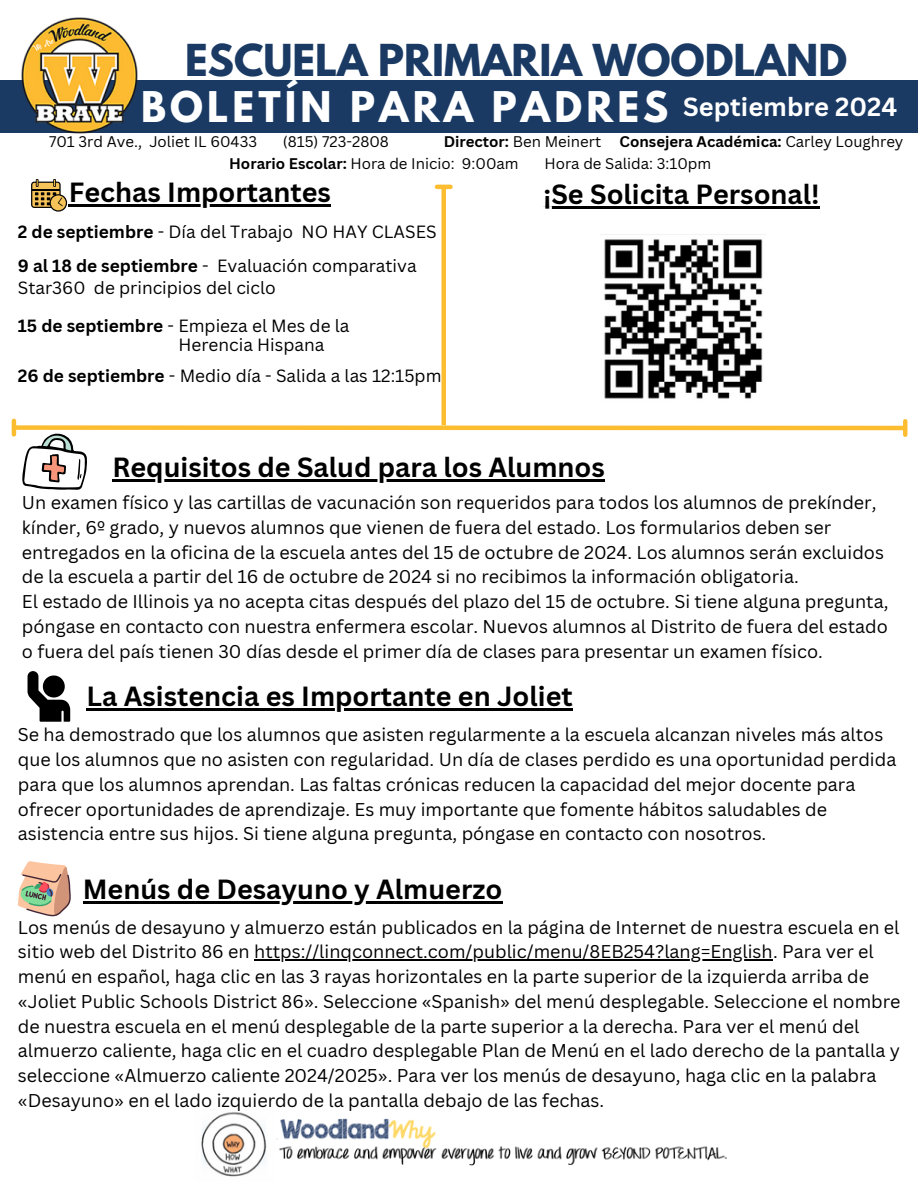
<style>
.page{position:relative;width:918px;height:1188px;background:#fff}
.page>*{position:absolute;margin:0;border:0;box-sizing:border-box;transform-origin:0 0}
.t1{font:700 39px "League Spartan";color:#1a3a64}
.t2{font:700 37.5px "League Spartan";letter-spacing:.11em;color:#fff}
.t3{font:700 27px "Canva Sans";color:#000}
.t4{font:700 25.5px "Canva Sans";color:#fff}
.t5{font:18px/24.8px "Canva Sans";color:#000}
.t6{font:17.25px/21.3px "Canva Sans";color:#000}
.t7{font:15px "Canva Sans";color:#000}
.t8{font:700 15px "Canva Sans";color:#000}
.s1{font-weight:400}
.s2{font-weight:700}
</style>
<div class="page">
<div style="left:0;top:80px;width:918px;height:53px;background:#1a3a64"></div>
<img style="left:22px;top:18px;width:116px;height:116px">
<img style="left:201px;top:1112px;width:526px;height:65px">
<svg style="left:31px;top:179px;width:36px;height:33px"></svg>
<hr style="left:69px;top:204px;width:262px;height:3px;background:#000">
<img style="left:600px;top:234px;width:166px;height:165px">
<hr style="left:543px;top:207px;width:277px;height:2px;background:#000">
<div style="left:441px;top:188px;width:5px;height:237px;background:#fcbd31"></div>
<hr style="left:437px;top:185px;width:13px;height:4px;background:#fcbd31">
<div style="left:15px;top:425px;width:889px;height:5px;background:#fcbd31"></div>
<hr style="left:12px;top:421px;width:4px;height:13px;background:#fcbd31">
<hr style="left:903px;top:421px;width:4px;height:14px;background:#fcbd31">
<svg style="left:22px;top:433px;width:65px;height:57px"></svg>
<svg style="left:28px;top:671px;width:42px;height:51px"></svg>
<svg style="left:18px;top:861px;width:53px;height:55px"></svg>
<hr style="left:112px;top:479px;width:493px;height:3px;background:#000">
<hr style="left:87px;top:708px;width:486px;height:3px;background:#000">
<hr style="left:83px;top:901px;width:420px;height:2px;background:#000">
<hr style="left:254px;top:960px;width:519px;height:1px;background:#000">
<p class="t1" style="left:185px;top:41px;width:663px">ESCUELA PRIMARIA WOODLAND</p>
<h1 class="t2" style="left:141px;top:88px;width:529px">BOLETÍN PARA PADRES</h1>
<p class="t4" style="left:683px;top:89px;width:215px">Septiembre 2024</p>
<h3 class="t7" style="left:49px;top:131px;width:210px">701 3rd Ave., Joliet IL 60433</h3>
<h3 class="t7" style="left:283px;top:131px;width:108px">(815) 723-2808</h3>
<h3 class="t8" style="left:444px;top:131px;width:461px">Director: <span class="s1">Ben Meinert</span> Consejera Académica: <span class="s1">Carley Loughrey</span></h3>
<h3 class="t7" style="left:229px;top:153px;width:291px"><span class="s2">Horario Escolar:</span> Hora de Inicio: 9:00am</h3>
<h3 class="t7" style="left:544px;top:153px;width:168px">Hora de Salida: 3:10pm</h3>
<p class="t3" style="left:543px;top:176px;width:278px">¡Se Solicita Personal!</p>
<p class="t3" style="left:69px;top:173px;width:264px">Fechas Importantes</p>
<p class="t6" style="left:18px;top:221px;width:420px"><span class="s2">2 de septiembre</span> - Día del Trabajo NO HAY CLASES</p>
<h2 class="t6" style="left:18px;top:255px;width:400px"><span class="s2">9 al 18 de septiembre</span> - Evaluación comparativa<br>Star360 de principios del ciclo</h2>
<p class="t6" style="left:179px;top:316px;width:172px;line-height:19.2px;text-indent:-161px"><span class="s2">15 de septiembre</span> - Empieza el Mes de la<br>Herencia Hispana</p>
<h3 class="t6" style="left:18px;top:365px;width:425px"><span class="s2">26 de septiembre</span> - Medio día - Salida a las 12:15pm</h3>
<h2 class="t3" style="left:112px;top:448px;width:494px">Requisitos de Salud para los Alumnos</h2>
<p class="t5" style="left:22px;top:490px;width:868px">Un examen físico y las cartillas de vacunación son requeridos para todos los alumnos de prekínder, kínder, 6º grado, y nuevos alumnos que vienen de fuera del estado. Los formularios deben ser entregados en la oficina de la escuela antes del 15 de octubre de 2024. Los alumnos serán excluidos de la escuela a partir del 16 de octubre de 2024 si no recibimos la información obligatoria.<br>El estado de Illinois ya no acepta citas después del plazo del 15 de octubre. Si tiene alguna pregunta, póngase en contacto con nuestra enfermera escolar. Nuevos alumnos al Distrito de fuera del estado o fuera del país tienen 30 días desde el primer día de clases para presentar un examen físico.</p>
<h3 class="t3" style="left:87px;top:677px;width:488px">La Asistencia es Importante en Joliet</h3>
<p class="t5" style="left:18px;top:722px;width:880px">Se ha demostrado que los alumnos que asisten regularmente a la escuela alcanzan niveles más altos que los alumnos que no asisten con regularidad. Un día de clases perdido es una oportunidad perdida para que los alumnos aprendan. Las faltas crónicas reducen la capacidad del mejor docente para ofrecer oportunidades de aprendizaje. Es muy importante que fomente hábitos saludables de asistencia entre sus hijos. Si tiene alguna pregunta, póngase en contacto con nosotros.</p>
<h2 class="t3" style="left:83px;top:870px;width:421px">Menús de Desayuno y Almuerzo</h2>
<h3 class="t5" style="left:18px;top:914px;width:883px">Los menús de desayuno y almuerzo están publicados en la página de Internet de nuestra escuela en el sitio web del Distrito 86 en https://linqconnect.com/public/menu/8EB254?lang=English. Para ver el</h3>
<p class="t5" style="left:18px;top:964px;width:884px">menú en español, haga clic en las 3 rayas horizontales en la parte superior de la izquierda arriba de «Joliet Public Schools District 86». Seleccione «Spanish» del menú desplegable. Seleccione el nombre de nuestra escuela en el menú desplegable de la parte superior a la derecha. Para ver el menú del almuerzo caliente, haga clic en el cuadro desplegable Plan de Menú en el lado derecho de la pantalla y seleccione «Almuerzo caliente 2024/2025». Para ver los menús de desayuno, haga clic en la palabra «Desayuno» en el lado izquierdo de la pantalla debajo de las fechas.</p>
</div>
